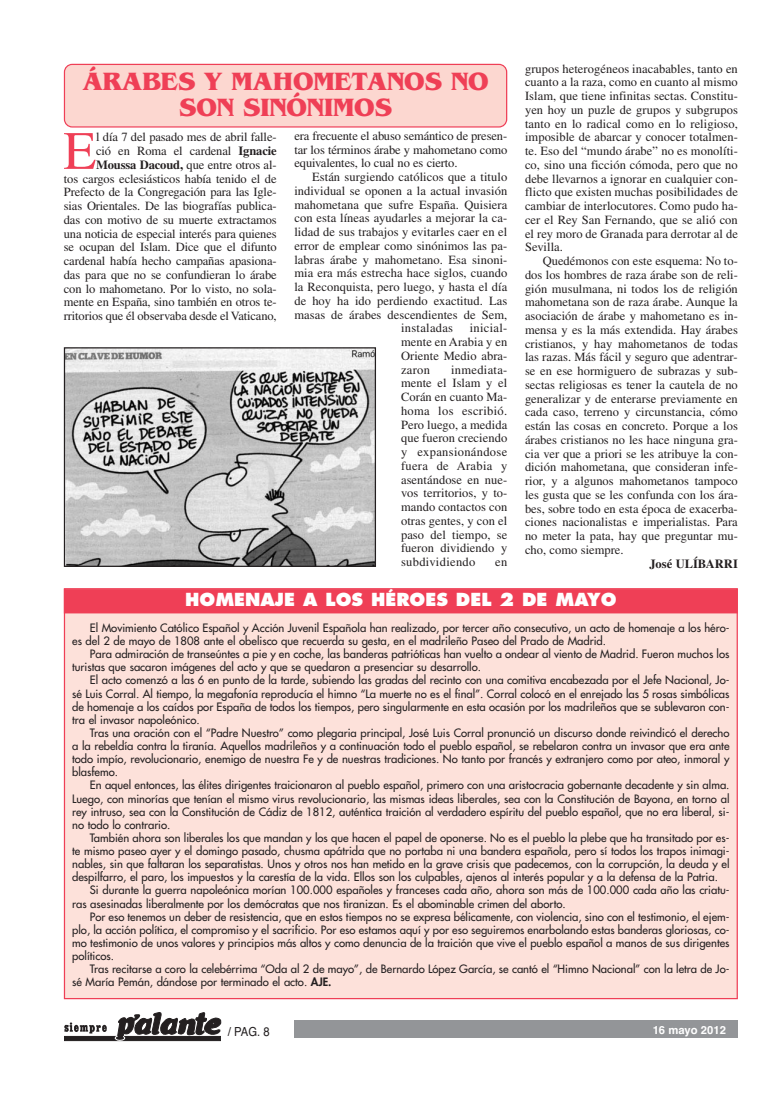
<style>
.page{position:relative;width:784px;height:1102px;background:#fff}
.page>*{position:absolute;margin:0;border:0;box-sizing:border-box;transform-origin:0 0}
.t1{font:54px "Times";color:#ef3f56}
.t2{font:700 26.25px/26.2px "Benguiat";color:#ef3f56;text-align:center}
.t3{font:800 17.5px "Futura";color:#fff}
.t4{font:12.5px/13.8px "Times";color:#231f20;text-align:justify}
.t5{font:700 12.5px "Times";color:#231f20}
.t6{font:12.5px "Times";letter-spacing:.025em;color:#231f20}
.t7{font:12.5px "Helvetica";color:#231f20;scale:.9 1}
.t8{font:11.25px/13.1px "Futura";color:#231f20;text-align:justify}
.t9{font:11.25px "Helvetica Bold TT";color:#fff}
.s1{font-weight:700}
.s2{font-weight:800}
</style>
<div class="page">
<div style="left:64px;top:1036px;width:156px;height:5px;background:#231f20"></div>
<svg style="left:64px;top:1022px;width:43px;height:11px"></svg>
<svg style="left:113px;top:1012px;width:109px;height:29px"></svg>
<div style="left:294px;top:1020px;width:443px;height:18px;background:#939598"></div>
<div style="left:64px;top:64px;width:443px;height:64px;background:#fcd7d0"></div>
<div style="left:65px;top:589px;width:671px;height:409px;background:#fde1da"></div>
<div style="left:65px;top:590px;width:671px;height:22px;background:#ef3f56"></div>
<div style="left:64px;top:589px;width:673px;height:24px;border:1px solid #ef3f56"></div>
<img style="left:66px;top:349px;width:308px;height:216px">
<div style="left:64px;top:347px;width:312px;height:220px;border:1px solid #231f20"></div>
<h2 class="t2" style="left:82px;top:70px;width:407px">ÁRABES Y MAHOMETANOS NO<br>SON SINÓNIMOS</h2>
<p class="t4" style="left:64px;top:131px;width:214px;text-align:right">l día 7 del pasado mes de abril falle-<br>ció en Roma el cardenal <span class="s1">Ignacie Moussa Dacoud,</span> que entre otros al-<br>tos cargos eclesiásticos había tenido el de Prefecto de la Congregación para las Igle&shy;sias Orientales. De las biografías publica&shy;das con motivo de su muerte extractamos una noticia de especial interés para quienes se ocupan del Islam. Dice que el difunto cardenal había hecho campañas apasiona&shy;das para que no se confundieran lo árabe con lo mahometano. Por lo visto, no sola&shy;mente en España, sino también en otros te&shy;rritorios que él observaba desde el Vaticano,</p>
<p class="t4" style="left:294px;top:130px;width:214px">era frecuente el abuso semántico de presen&shy;tar los términos árabe y mahometano como equivalentes, lo cual no es cierto.</p>
<h1 class="t1" style="left:63px;top:131px;width:34px">E</h1>
<p class="t4" style="left:312px;top:171px;width:196px">Están surgiendo católicos que a titulo</p>
<p class="t4" style="left:294px;top:185px;width:214px">individual se oponen a la actual invasión</p>
<p class="t4" style="left:294px;top:199px;width:214px">mahometana que sufre España. Quisiera</p>
<p class="t4" style="left:294px;top:212px;width:214px">con esta líneas ayudarles a mejorar la ca-</p>
<p class="t4" style="left:294px;top:226px;width:214px">lidad de sus trabajos y evitarles caer en el</p>
<p class="t4" style="left:294px;top:240px;width:214px">error de emplear como sinónimos las pa-</p>
<p class="t4" style="left:294px;top:254px;width:214px">labras árabe y mahometano. Esa sinoni-</p>
<p class="t4" style="left:294px;top:267px;width:214px">mia era más estrecha hace siglos, cuando</p>
<p class="t4" style="left:294px;top:281px;width:214px">la Reconquista, pero luego, y hasta el día</p>
<p class="t4" style="left:294px;top:295px;width:214px">de hoy ha ido perdiendo exactitud. Las</p>
<p class="t4" style="left:294px;top:309px;width:214px">masas de árabes descendientes de Sem,</p>
<p class="t6" style="left:401px;top:324px;width:54px">instaladas</p>
<p class="t4" style="left:401px;top:322px;width:108px;text-indent:69px">inicial&shy;mente en Arabia y en Oriente Medio abra&shy;zaron</p>
<p class="t4" style="left:401px;top:364px;width:108px;text-indent:50px">inmediata&shy;mente el Islam y el Corán en cuanto Ma&shy;homa los escribió.<br>Pero luego, a medida que fueron creciendo y expansionándose fuera de Arabia y asentándose en nue&shy;vos territorios, y to&shy;mando contactos con otras gentes, y con el paso del tiempo, se fueron dividiendo y subdividiendo</p>
<p class="t4" style="left:495px;top:556px;width:14px">en</p>
<p class="t4" style="left:524px;top:63px;width:214px">grupos heterogéneos inacabables, tanto en cuanto a la raza, como en cuanto al mismo Islam, que tiene infinitas sectas. Constitu&shy;yen hoy un puzle de grupos y subgrupos tanto en lo radical como en lo religioso, imposible de abarcar y conocer totalmen&shy;te. Eso del “mundo árabe” no es monolíti&shy;co, sino una ficción cómoda, pero que no debe llevarnos a ignorar en cualquier con&shy;flicto que existen muchas posibilidades de cambiar de interlocutores. Como pudo ha&shy;cer el Rey San Fernando, que se alió con el rey moro de Granada para derrotar al de Sevilla.</p>
<p class="t4" style="left:524px;top:255px;width:214px;text-indent:18px">Quedémonos con este esquema: No to&shy;dos los hombres de raza árabe son de reli&shy;gión musulmana, ni todos los de religión mahometana son de raza árabe. Aunque la asociación de árabe y mahometano es in&shy;mensa y es la más extendida. Hay árabes cristianos, y hay mahometanos de todas las razas. Más fácil y seguro que adentrar&shy;se en ese hormiguero de subrazas y sub&shy;sectas religiosas es tener la cautela de no generalizar y de enterarse previamente en cada caso, terreno y circunstancia, cómo están las cosas en concreto. Porque a los árabes cristianos no les hace ninguna gra&shy;cia ver que a priori se les atribuye la con&shy;dición mahometana, que consideran infe&shy;rior, y a algunos mahometanos tampoco les gusta que se les confunda con los ára&shy;bes, sobre todo en esta época de exacerba&shy;ciones nacionalistas e imperialistas. Para no meter la pata, hay que preguntar mu&shy;cho, como siempre.</p>
<p class="t5" style="left:649px;top:559px;width:90px">José ULÍBARRI</p>
<h3 class="t3" style="left:185px;top:592px;width:432px">HOMENAJE A LOS HÉROES DEL 2 DE MAYO</h3>
<p class="t8" style="left:72px;top:622px;width:658px;text-indent:18px">El Movimiento Católico Español y Acción Juvenil Española han realizado, por tercer año consecutivo, un acto de homenaje a los héro&shy;es del 2 de mayo de 1808 ante el obelisco que recuerda su gesta, en el madrileño Paseo del Prado de Madrid.</p>
<p class="t8" style="left:72px;top:648px;width:658px;text-indent:18px">Para admiración de transeúntes a pie y en coche, las banderas patrióticas han vuelto a ondear al viento de Madrid. Fueron muchos los turistas que sacaron imágenes del acto y que se quedaron a presenciar su desarrollo.</p>
<p class="t8" style="left:72px;top:674px;width:658px;text-indent:18px">El acto comenzó a las 6 en punto de la tarde, subiendo las gradas del recinto con una comitiva encabezada por el Jefe Nacional, Jo&shy;sé Luis Corral. Al tiempo, la megafonía reproducía el himno “La muerte no es el final”. Corral colocó en el enrejado las 5 rosas simbólicas de homenaje a los caídos por España de todos los tiempos, pero singularmente en esta ocasión por los madrileños que se sublevaron con&shy;tra el invasor napoleónico.</p>
<p class="t8" style="left:72px;top:727px;width:658px;text-indent:18px">Tras una oración con el “Padre Nuestro” como plegaria principal, José Luis Corral pronunció un discurso donde reivindicó el derecho a la rebeldía contra la tiranía. Aquellos madrileños y a continuación todo el pueblo español, se rebelaron contra un invasor que era ante todo impío, revolucionario, enemigo de nuestra Fe y de nuestras tradiciones. No tanto por francés y extranjero como por ateo, inmoral y blasfemo.</p>
<p class="t8" style="left:72px;top:779px;width:658px;text-indent:18px">En aquel entonces, las élites dirigentes traicionaron al pueblo español, primero con una aristocracia gobernante decadente y sin alma.<br>Luego, con minorías que tenían el mismo virus revolucionario, las mismas ideas liberales, sea con la Constitución de Bayona, en torno al rey intruso, sea con la Constitución de Cádiz de 1812, auténtica traición al verdadero espíritu del pueblo español, que no era liberal, si&shy;no todo lo contrario.</p>
<p class="t8" style="left:72px;top:832px;width:658px;text-indent:18px">También ahora son liberales los que mandan y los que hacen el papel de oponerse. No es el pueblo la plebe que ha transitado por es&shy;te mismo paseo ayer y el domingo pasado, chusma apátrida que no portaba ni una bandera española, pero sí todos los trapos inimagi&shy;nables, sin que faltaran los separatistas. Unos y otros nos han metido en la grave crisis que padecemos, con la corrupción, la deuda y el despilfarro, el paro, los impuestos y la carestía de la vida. Ellos son los culpables, ajenos al interés popular y a la defensa de la Patria.</p>
<p class="t8" style="left:72px;top:884px;width:658px;text-indent:18px">Si durante la guerra napoleónica morían 100.000 españoles y franceses cada año, ahora son más de 100.000 cada año las criatu&shy;ras asesinadas liberalmente por los demócratas que nos tiranizan. Es el abominable crimen del aborto.</p>
<p class="t8" style="left:72px;top:911px;width:658px;text-indent:18px">Por eso tenemos un deber de resistencia, que en estos tiempos no se expresa bélicamente, con violencia, sino con el testimonio, el ejem&shy;plo, la acción política, el compromiso y el sacrificio. Por eso estamos aquí y por eso seguiremos enarbolando estas banderas gloriosas, co&shy;mo testimonio de unos valores y principios más altos y como denuncia de la traición que vive el pueblo español a manos de sus dirigentes políticos.</p>
<p class="t8" style="left:72px;top:963px;width:658px;text-indent:18px">Tras recitarse a coro la celebérrima “Oda al 2 de mayo”, de Bernardo López García, se cantó el “Himno Nacional” con la letra de Jo&shy;sé María Pemán, dándose por terminado el acto. <span class="s2">AJE.</span></p>
<p class="t7" style="left:228px;top:1027px;width:48px">/ PAG. 8</p>
<p class="t9" style="left:652px;top:1023px;width:75px">16 mayo 2012</p>
</div>
